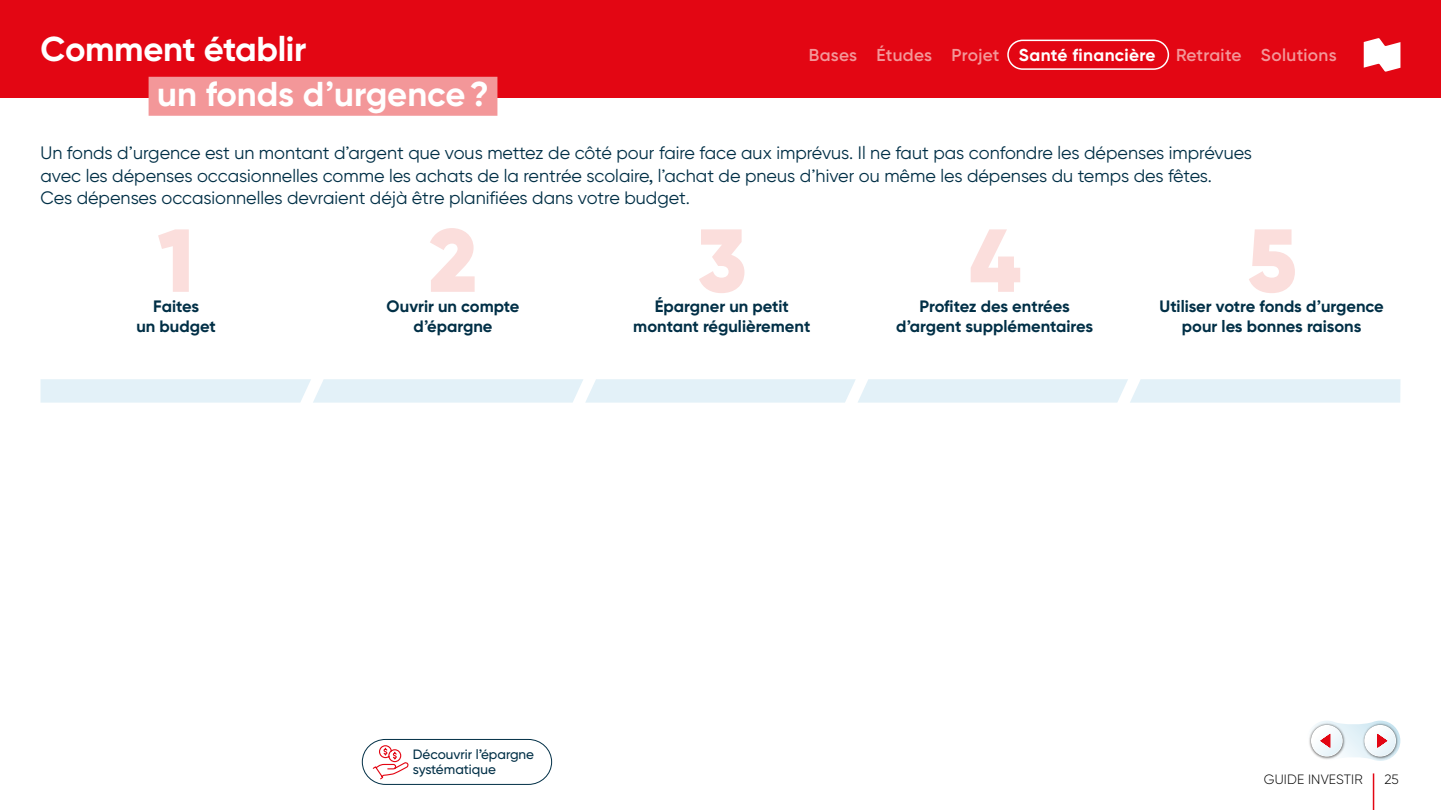
<style>
.page{position:relative;width:1441px;height:810px;background:#fff}
.page>*{position:absolute;margin:0;border:0;box-sizing:border-box;transform-origin:0 0}
.t1{font:900 89.1px "Gilroy BN";color:#fbdedc}
.t2{font:700 34.5px "Gilroy BN";letter-spacing:-.01em;color:#fff}
.t3{font:18px/22.5px "Gilroy BN";color:#002f46}
.t4{font:600 17.25px "Gilroy BN";letter-spacing:.02em;color:#f39799}
.t5{font:700 16.5px/19.5px "Gilroy BN";color:#002f46;text-align:center}
.t6{font:500 13.5px/15px "Gilroy BN";color:#002f46}
.t7{font:300 13.5px "Gilroy BN";letter-spacing:.01em;color:#000}
.s1{font-weight:700;color:#fff}
</style>
<div class="page">
<div style="left:0;top:0;width:1440px;height:97px;background:#e30613"></div>
<div style="left:149px;top:77px;width:348px;height:39px;background:#f39799"></div>
<svg style="left:40px;top:379px;width:1360px;height:24px;background:#e4f1f8"></svg>
<svg style="left:361px;top:739px;width:191px;height:46px"></svg>
<hr style="left:1372px;top:773px;width:1px;height:37px;background:#e30613">
<div style="left:1007px;top:40px;width:161px;height:30px;border:2px solid #fff;border-radius:15px"></div>
<svg style="left:1363px;top:38px;width:37px;height:34px"></svg>
<svg style="left:1309px;top:721px;width:91px;height:40px"></svg>
<p class="t2" style="left:41px;top:28px;width:267px">Comment établir</p>
<p class="t2" style="left:157px;top:73px;width:333px">un fonds d’urgence?</p>
<p class="t4" style="left:808px;top:44px;width:529px">Bases Études Projet <span class="s1">Santé financière</span> Retraite Solutions</p>
<p class="t3" style="left:40px;top:142px;width:1212px">Un fonds d’urgence est un montant d’argent que vous mettez de côté pour faire face aux imprévus. Il ne faut pas confondre les dépenses imprévues avec les dépenses occasionnelles comme les achats de la rentrée scolaire, l’achat de pneus d’hiver ou même les dépenses du temps des fêtes.<br>Ces dépenses occasionnelles devraient déjà être planifiées dans votre budget.</p>
<p class="t1" style="left:158px;top:204px;width:38px">1</p>
<p class="t1" style="left:429px;top:204px;width:50px">2</p>
<p class="t1" style="left:697px;top:204px;width:50px">3</p>
<p class="t1" style="left:969px;top:204px;width:53px">4</p>
<p class="t1" style="left:1247px;top:204px;width:51px">5</p>
<p class="t5" style="left:136px;top:316px;width:81px">un budget</p>
<p class="t5" style="left:386px;top:297px;width:134px">Ouvrir un compte d’épargne</p>
<p class="t5" style="left:655px;top:297px;width:135px">Épargner un petit</p>
<p class="t5" style="left:1159px;top:297px;width:226px">Utiliser votre fonds d’urgence pour les bonnes raisons</p>
<p class="t5" style="left:919px;top:297px;width:152px">Profitez des entrées</p>
<p class="t5" style="left:896px;top:316px;width:198px">d’argent supplémentaires</p>
<p class="t5" style="left:153px;top:297px;width:47px">Faites</p>
<p class="t5" style="left:633px;top:316px;width:179px">montant régulièrement</p>
<p class="t6" style="left:413px;top:747px;width:123px">Découvrir l’épargne systématique</p>
<p class="t7" style="left:1263px;top:771px;width:100px">GUIDE INVESTIR</p>
<p class="t7" style="left:1384px;top:771px;width:16px">25</p>
</div>
